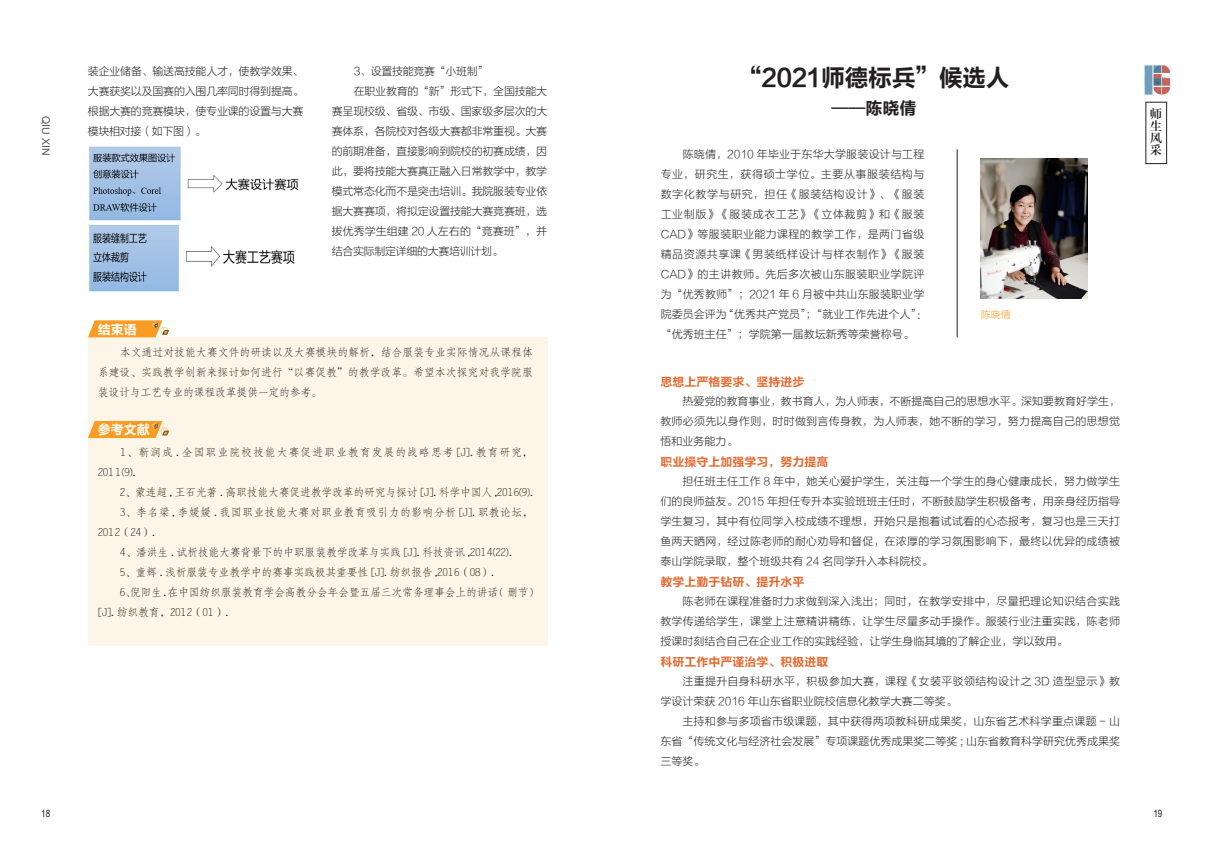
<style>
.page{position:relative;width:1208px;height:859px;background:#fff}
.page>*{position:absolute;margin:0;border:0;box-sizing:border-box;transform-origin:0 0}
.t1{font:24px "FZLTCHK GBK1 0";letter-spacing:-.02em;color:#231f20}
.t2{font:17px "FZLTCHK GBK1 0";color:#231f20}
.t3{font:13px "FZLTCHK GBK1 0";color:#fff}
.t4{font:12px "FZLTCHK GBK1 0";color:#e46c34}
.t5{font:12px/12px "FZXBSK GBK1 0";color:#231f20;text-align:justify}
.t6{font:11px/20px "FZLTKHK GBK1 0";color:#231f20;text-align:justify}
.t7{font:11px/20px "FZFSJW GB1 0";letter-spacing:-.03em;color:#231f20;text-align:justify}
.t8{font:11px/20px "FZLTKHK GBK1 0";letter-spacing:.035em;color:#231f20}
.t9{font:11px "FZLTKHK GBK1 0";letter-spacing:-.02em;color:#231f20}
.t10{font:11px/20px "FZLTKHK GBK1 0";letter-spacing:.025em;color:#231f20}
.t11{font:11px/20px "FZFSJW GB1 0";letter-spacing:.08em;color:#231f20}
.t12{font:11px "FZFSJW GB1 0";letter-spacing:.025em;color:#231f20}
.t13{font:11px "FZLTKHK GBK1 0";letter-spacing:-.03em;color:#231f20}
.t14{font:11px "FZLTKHK GBK1 0";letter-spacing:-.025em;color:#231f20}
.t15{font:10.6px "Arial";color:#57585a}
.t16{font:10px "Arial Narrow";color:#231f20}
.t17{font:10px "FZLTKHK GBK1 0";color:#f89c24}
</style>
<div class="page">
<img style="left:1144px;top:65px;width:26px;height:30px">
<img style="left:89px;top:146px;width:210px;height:75px">
<img style="left:89px;top:225px;width:206px;height:67px">
<div style="left:88px;top:337px;width:459px;height:309px;background:#fdf5e7"></div>
<svg style="left:88px;top:320px;width:81px;height:17px"></svg>
<svg style="left:88px;top:421px;width:81px;height:17px"></svg>
<img style="left:980px;top:158px;width:107px;height:140px">
<hr style="left:957px;top:149px;width:1px;height:188px;background:#231f20">
<p class="t15" style="left:53px;top:116px;width:41px;rotate:90deg">QIU XIN</p>
<p class="t6" style="left:88px;top:61px;width:217px">装企业储备、输送高技能人才，使教学效果、大赛获奖以及国赛的入围几率同时得到提高。根据大赛的竞赛模块，使专业课的设置与大赛模块相对接（如下图）。</p>
<p class="t13" style="left:354px;top:65px;width:136px">3、设置技能竞赛“小班制”</p>
<p class="t14" style="left:354px;top:85px;width:195px">在职业教育的“新”形式下，全国技能大</p>
<p class="t9" style="left:332px;top:105px;width:217px">赛呈现校级、省级、市级、国家级多层次的大</p>
<p class="t9" style="left:332px;top:125px;width:217px">赛体系，各院校对各级大赛都非常重视。大赛</p>
<p class="t9" style="left:332px;top:145px;width:217px">的前期准备，直接影响到院校的初赛成绩，因</p>
<p class="t9" style="left:332px;top:165px;width:217px">此，要将技能大赛真正融入日常教学中，教学</p>
<p class="t9" style="left:332px;top:185px;width:217px">模式常态化而不是突击培训。我院服装专业依</p>
<p class="t9" style="left:332px;top:205px;width:217px">据大赛赛项，将拟定设置技能大赛竞赛班，选</p>
<p class="t6" style="left:332px;top:221px;width:217px">拔优秀学生组建 20 人左右的“竞赛班”，并</p>
<p class="t13" style="left:332px;top:245px;width:173px">结合实际制定详细的大赛培训计划。</p>
<p class="t3" style="left:98px;top:322px;width:40px">结束语</p>
<p class="t7" style="left:98px;top:342px;width:437px;text-indent:22px">本文通过对技能大赛文件的研读以及大赛模块的解析，结合服装专业实际情况从课程体系建设、实践教学创新来探讨如何进行“以赛促教”的教学改革。希望本次探究对我学院服装设计与工艺专业的课程改革提供一定的参考。</p>
<p class="t3" style="left:98px;top:422px;width:53px">参考文献</p>
<p class="t11" style="left:98px;top:442px;width:437px;text-indent:22px">1、靳润成 . 全国职业院校技能大赛促进职业教育发展的战略思考 [J]. 教育研究，<br>2011(9).</p>
<p class="t7" style="left:120px;top:482px;width:415px">2、蒙连超 , 王石光著 . 高职技能大赛促进教学改革的研究与探讨 [J]. 科学中国人 ,2016(9).</p>
<p class="t12" style="left:120px;top:506px;width:415px">3、李名梁 , 李媛媛 . 我国职业技能大赛对职业教育吸引力的影响分析 [J]. 职教论坛，</p>
<p class="t7" style="left:98px;top:522px;width:59px">2012（24）.</p>
<p class="t7" style="left:120px;top:542px;width:394px">4、潘洪生 . 试析技能大赛背景下的中职服装教学改革与实践 [J]. 科技资讯 ,2014(22).</p>
<p class="t7" style="left:120px;top:562px;width:376px">5、童辉 . 浅析服装专业教学中的赛事实践极其重要性 [J]. 纺织报告 ,2016（08）.</p>
<p class="t7" style="left:120px;top:582px;width:415px">6、倪阳生.在中国纺织服装教育学会高教分会年会暨五届三次常务理事会上的讲话 ( 删节 )</p>
<p class="t7" style="left:98px;top:602px;width:132px">[J]. 纺织教育，2012（01）.</p>
<h1 class="t1" style="left:738px;top:65px;width:273px">“2021师德标兵”候选人</h1>
<h2 class="t2" style="left:831px;top:99px;width:86px">——陈晓倩</h2>
<p class="t8" style="left:660px;top:145px;width:268px;text-indent:22px">陈晓倩，2010 年毕业于东华大学服装设计与工程专业，研究生，获得硕士学位。主要从事服装结构与数字化教学与研究，担任《服装结构设计》、《服装工业制版》《服装成衣工艺》《立体裁剪》和《服装<br>CAD》等服装职业能力课程的教学工作，是两门省级精品资源共享课《男装纸样设计与样衣制作》《服装<br>CAD》的主讲教师。先后多次被山东服装职业学院评为“优秀教师”；2021 年 6 月被中共山东服装职业学院委员会评为“优秀共产党员”；“就业工作先进个人”：“优秀班主任”；学院第一届教坛新秀等荣誉称号。</p>
<p class="t4" style="left:660px;top:375px;width:145px">思想上严格要求、坚持进步</p>
<p class="t6" style="left:660px;top:392px;width:461px;text-indent:22px">热爱党的教育事业，教书育人，为人师表，不断提高自己的思想水平。深知要教育好学生，教师必须先以身作则，时时做到言传身教，为人师表，她不断的学习，努力提高自己的思想觉悟和业务能力。</p>
<p class="t4" style="left:660px;top:455px;width:169px">职业操守上加强学习，努力提高</p>
<p class="t6" style="left:660px;top:472px;width:461px;text-indent:22px">担任班主任工作 8 年中，她关心爱护学生，关注每一个学生的身心健康成长，努力做学生们的良师益友。2015 年担任专升本实验班班主任时，不断鼓励学生积极备考，用亲身经历指导学生复习，其中有位同学入校成绩不理想，开始只是抱着试试看的心态报考，复习也是三天打鱼两天晒网，经过陈老师的耐心劝导和督促，在浓厚的学习氛围影响下，最终以优异的成绩被泰山学院录取，整个班级共有 24 名同学升入本科院校。</p>
<p class="t4" style="left:660px;top:575px;width:145px">教学上勤于钻研、提升水平</p>
<p class="t6" style="left:660px;top:592px;width:461px;text-indent:22px">陈老师在课程准备时力求做到深入浅出；同时，在教学安排中，尽量把理论知识结合实践教学传递给学生，课堂上注意精讲精练，让学生尽量多动手操作。服装行业注重实践，陈老师授课时刻结合自己在企业工作的实践经验，让学生身临其境的了解企业，学以致用。</p>
<p class="t4" style="left:660px;top:655px;width:169px">科研工作中严谨治学、积极进取</p>
<p class="t10" style="left:660px;top:672px;width:461px;text-indent:22px">注重提升自身科研水平，积极参加大赛，课程《女装平驳领结构设计之 3D 造型显示》教学设计荣获 2016 年山东省职业院校信息化教学大赛二等奖。</p>
<p class="t6" style="left:660px;top:712px;width:461px;text-indent:22px">主持和参与多项省市级课题，其中获得两项教科研成果奖，山东省艺术科学重点课题 - 山东省“传统文化与经济社会发展”专项课题优秀成果奖二等奖 ; 山东省教育科学研究优秀成果奖三等奖。</p>
<p class="t17" style="left:980px;top:309px;width:31px">陈晓倩</p>
<p class="t5" style="left:1150px;top:108px;width:13px">师生风采</p>
<p class="t16" style="left:41px;top:806px;width:11px">18</p>
<p class="t16" style="left:1153px;top:806px;width:11px">19</p>
</div>
